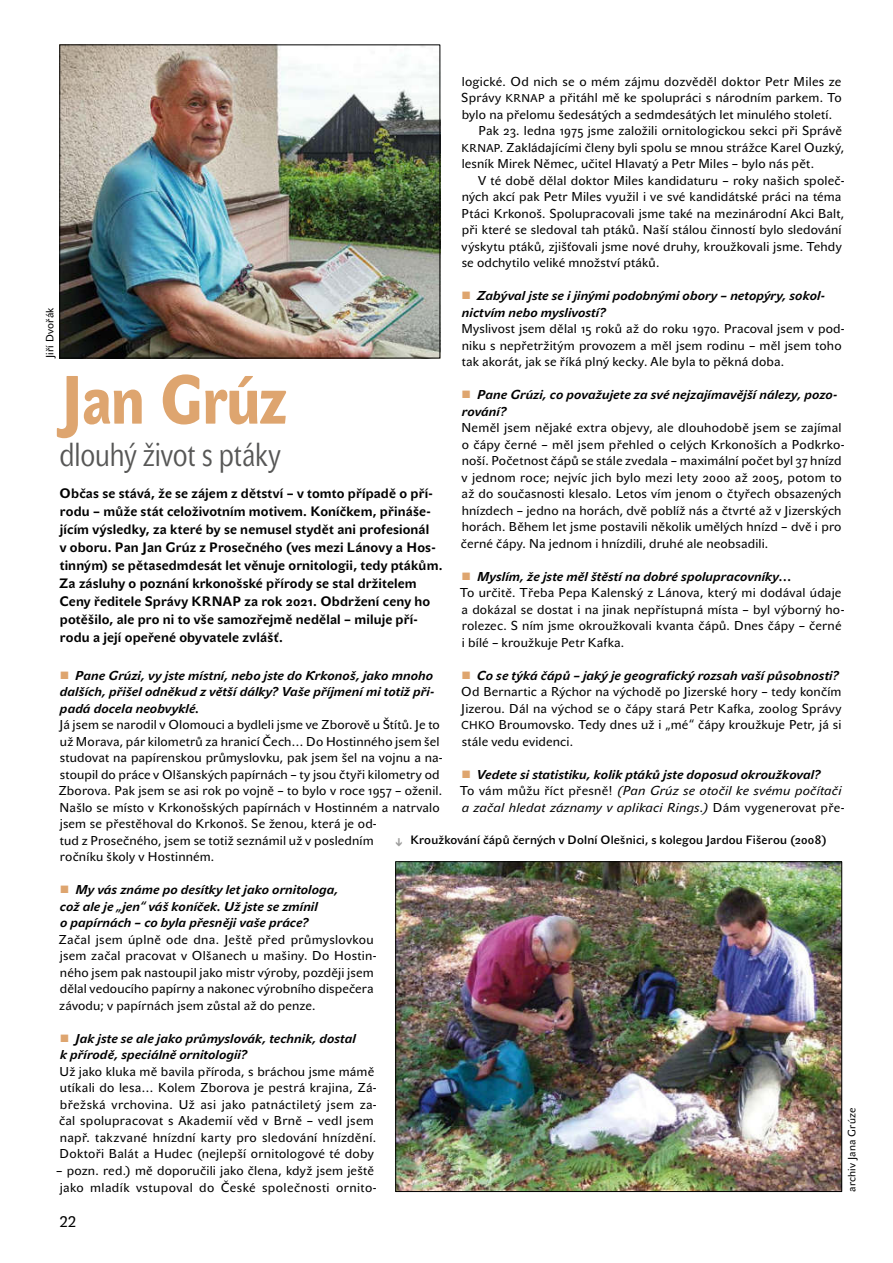
<style>
.page{position:relative;width:893px;height:1263px;background:#fff}
.page>*{position:absolute;margin:0;border:0;box-sizing:border-box;transform-origin:0 0}
.t1{font:67.5px "John Sans Cond Heavy Pro";letter-spacing:-.005em;color:#dea56f;scale:1.05 1}
.t2{font:33px "John Sans Cond Lite Pro";letter-spacing:-.005em;color:#575756}
.t3{font:15px "John Sans Text Pro";color:#000}
.t4{font:700 13.5px/18px "John Sans Text Pro";letter-spacing:.01em;color:#000}
.t5{font:12.75px/16.5px "John Sans Text Pro";letter-spacing:.015em;color:#000}
.t6{font:italic 700 12.75px/16.5px "John Sans Text Pro";letter-spacing:.015em;color:#000}
.t7{font:italic 12.75px/16.5px "John Sans Text Pro";letter-spacing:.02em;color:#000}
.t8{font:12px "John Sans Medium Pro";letter-spacing:.015em;color:#000}
.t9{font:10.5px "John Sans Text Pro";letter-spacing:.02em;color:#000}
.s1{font-size:11.25px}
.s2{color:#dea56f}
.s3{font-weight:700;font-style:italic}
.s4{font-weight:700}
.s5{font-style:normal}
.s6{font-family:"John Sans Heavy Pro";color:#9d9d9c}
</style>
<div class="page">
<img style="left:62px;top:47px;width:376px;height:309px">
<div style="left:60px;top:45px;width:380px;height:313px;border:1px solid #000"></div>
<img style="left:397px;top:863px;width:443px;height:327px">
<div style="left:395px;top:861px;width:447px;height:331px;border:1px solid #000"></div>
<p class="t5" style="left:462px;top:73px;width:381px">logické. Od nich se o mém zájmu dozvěděl doktor Petr Miles ze</p>
<p class="t5" style="left:461px;top:90px;width:382px">Správy <span class="s1">KRNAP</span> a přitáhl mě ke spolupráci s národním parkem. To</p>
<p class="t5" style="left:462px;top:106px;width:372px">bylo na přelomu šedesátých a sedmdesátých let minulého století.</p>
<p class="t5" style="left:478px;top:123px;width:365px">Pak 23. ledna 1975 jsme založili ornitologickou sekci při Správě</p>
<p class="t5" style="left:462px;top:139px;width:384px"><span class="s1">KRNAP</span>. Zakládajícími členy byli spolu se mnou strážce Karel Ouzký,</p>
<p class="t5" style="left:462px;top:156px;width:354px">lesník Mirek Němec, učitel Hlavatý a Petr Miles – bylo nás pět.</p>
<p class="t5" style="left:478px;top:172px;width:368px">V té době dělal doktor Miles kandidaturu – roky našich společ-</p>
<p class="t5" style="left:462px;top:189px;width:381px">ných akcí pak Petr Miles využil i ve své kandidátské práci na téma</p>
<p class="t5" style="left:461px;top:205px;width:384px">Ptáci Krkonoš. Spolupracovali jsme také na mezinárodní Akci Balt,</p>
<p class="t5" style="left:462px;top:222px;width:381px">při které se sledoval tah ptáků. Naší stálou činností bylo sledování</p>
<p class="t5" style="left:462px;top:238px;width:382px">výskytu ptáků, zjišťovali jsme nové druhy, kroužkovali jsme. Tehdy</p>
<p class="t5" style="left:462px;top:255px;width:199px">se odchytilo veliké množství ptáků.</p>
<p class="t6" style="left:462px;top:288px;width:365px"><span class="s2">■</span> Zabýval jste se i jinými podobnými obory – netopýry, sokol&shy;nictvím nebo myslivostí?</p>
<p class="t5" style="left:461px;top:321px;width:385px">Myslivost jsem dělal 15 roků až do roku 1970. Pracoval jsem v pod&shy;niku s nepřetržitým provozem a měl jsem rodinu – měl jsem toho tak akorát, jak se říká plný kecky. Ale byla to pěkná doba.</p>
<p class="t6" style="left:462px;top:387px;width:377px"><span class="s2">■</span> Pane Grúzi, co považujete za své nejzajímavější nálezy, pozo&shy;rování?</p>
<p class="t5" style="left:461px;top:420px;width:385px">Neměl jsem nějaké extra objevy, ale dlouhodobě jsem se zajímal o čápy černé – měl jsem přehled o celých Krkonoších a Podkrko&shy;noší. Početnost čápů se stále zvedala – maximální počet byl 37 hnízd v jednom roce; nejvíc jich bylo mezi lety 2000 až 2005, potom to až do současnosti klesalo. Letos vím jenom o čtyřech obsazených hnízdech – jedno na horách, dvě poblíž nás a čtvrté až v Jizerských horách. Během let jsme postavili několik umělých hnízd – dvě i pro černé čápy. Na jednom i hnízdili, druhé ale neobsadili.</p>
<p class="t5" style="left:460px;top:568px;width:386px"><span class="s2">■</span> <span class="s3">Myslím, že jste měl štěstí na dobré spolupracovníky…<br></span>To určitě. Třeba Pepa Kalenský z Lánova, který mi dodával údaje a dokázal se dostat i na jinak nepřístupná místa – byl výborný ho&shy;rolezec. S ním jsme okroužkovali kvanta čápů. Dnes čápy – černé i bílé – kroužkuje Petr Kafka.</p>
<p class="t5" style="left:461px;top:667px;width:382px"><span class="s2">■</span> <span class="s3">Co se týká čápů – jaký je geografický rozsah vaší působnosti?<br></span>Od Bernartic a Rýchor na východě po Jizerské hory – tedy končím Jizerou. Dál na východ se o čápy stará Petr Kafka, zoolog Správy <span class="s1">CHKO</span> Broumovsko. Tedy dnes už i „mé“ čápy kroužkuje Petr, já si stále vedu evidenci.</p>
<p class="t7" style="left:460px;top:766px;width:386px"><span class="s2">■</span> <span class="s4">Vedete si statistiku, kolik ptáků jste doposud okroužkoval?<br></span><span class="s5">To vám můžu říct přesně!</span> (Pan Grúz se otočil ke svému počítači a začal hledat záznamy v aplikaci Rings.) <span class="s5">Dám vygenerovat pře-</span></p>
<p class="t9" style="left:44px;top:358px;width:52px;rotate:-90deg">Jiří Dvořák</p>
<h1 class="t1" style="left:60px;top:374px;width:217px">Jan Grúz</h1>
<h2 class="t2" style="left:60px;top:442px;width:223px">dlouhý život s ptáky</h2>
<p class="t4" style="left:59px;top:486px;width:385px">Občas se stává, že se zájem z dětství – v tomto případě o pří&shy;rodu – může stát celoživotním motivem. Koníčkem, přináše&shy;jícím výsledky, za které by se nemusel stydět ani profesionál<br>v oboru. Pan Jan Grúz z Prosečného (ves mezi Lánovy a Hos&shy;tinným) se pětasedmdesát let věnuje ornitologii, tedy ptákům.<br>Za zásluhy o poznání krkonošské přírody se stal držitelem Ceny ředitele Správy KRNAP za rok 2021. Obdržení ceny ho potěšilo, ale pro ni to vše samozřejmě nedělal – miluje pří&shy;rodu a její opeřené obyvatele zvlášť.</p>
<p class="t6" style="left:60px;top:667px;width:376px;text-align:justify"><span class="s2">■</span> Pane Grúzi, vy jste místní, nebo jste do Krkonoš, jako mnoho dalších, přišel odněkud z větší dálky? Vaše příjmení mi totiž při&shy;padá docela neobvyklé.</p>
<p class="t5" style="left:58px;top:717px;width:386px">Já jsem se narodil v Olomouci a bydleli jsme ve Zborově u Štítů. Je to už Morava, pár kilometrů za hranicí Čech… Do Hostinného jsem šel studovat na papírenskou průmyslovku, pak jsem šel na vojnu a na&shy;stoupil do práce v Olšanských papírnách – ty jsou čtyři kilometry od Zborova. Pak jsem se asi rok po vojně – to bylo v roce 1957 – oženil.<br>Našlo se místo v Krkonošských papírnách v Hostinném a natrvalo jsem se přestěhoval do Krkonoš. Se ženou, která je od-<br>tud z Prosečného, jsem se totiž seznámil už v posledním<br>ročníku školy v Hostinném.</p>
<p class="t6" style="left:60px;top:882px;width:280px"><span class="s2">■</span> My vás známe po desítky let jako ornitologa, což ale je „jen“ váš koníček. Už jste se zmínil<br>o papírnách – co byla přesněji vaše práce?</p>
<p class="t5" style="left:58px;top:931px;width:320px">Začal jsem úplně ode dna. Ještě před průmyslovkou jsem začal pracovat v Olšanech u mašiny. Do Hostin&shy;ného jsem pak nastoupil jako mistr výroby, později jsem dělal vedoucího papírny a nakonec výrobního dispečera závodu; v papírnách jsem zůstal až do penze.</p>
<p class="t6" style="left:60px;top:1030px;width:298px"><span class="s2">■</span> Jak jste se ale jako průmyslovák, technik, dostal k přírodě, speciálně ornitologii?</p>
<p class="t5" style="left:59px;top:1063px;width:319px">Už jako kluka mě bavila příroda, s bráchou jsme mámě utíkali do lesa… Kolem Zborova je pestrá krajina, Zá&shy;břežská vrchovina. Už asi jako patnáctiletý jsem za&shy;čal spolupracovat s Akademií věd v Brně – vedl jsem např. takzvané hnízdní karty pro sledování hnízdění.<br>Doktoři Balát a Hudec (nejlepší ornitologové té doby</p>
<p class="t5" style="left:56px;top:1162px;width:322px">– pozn. red.) mě doporučili jako člena, když jsem ještě jako mladík vstupoval do České společnosti ornito-</p>
<p class="t8" style="left:395px;top:836px;width:433px"><span class="s6">↓</span> Kroužkování čápů černých v Dolní Olešnici, s kolegou Jardou Fišerou (2008)</p>
<p class="t9" style="left:846px;top:1192px;width:85px;rotate:-90deg">archiv Jana Grúze</p>
<p class="t3" style="left:60px;top:1213px;width:18px">22</p>
</div>
